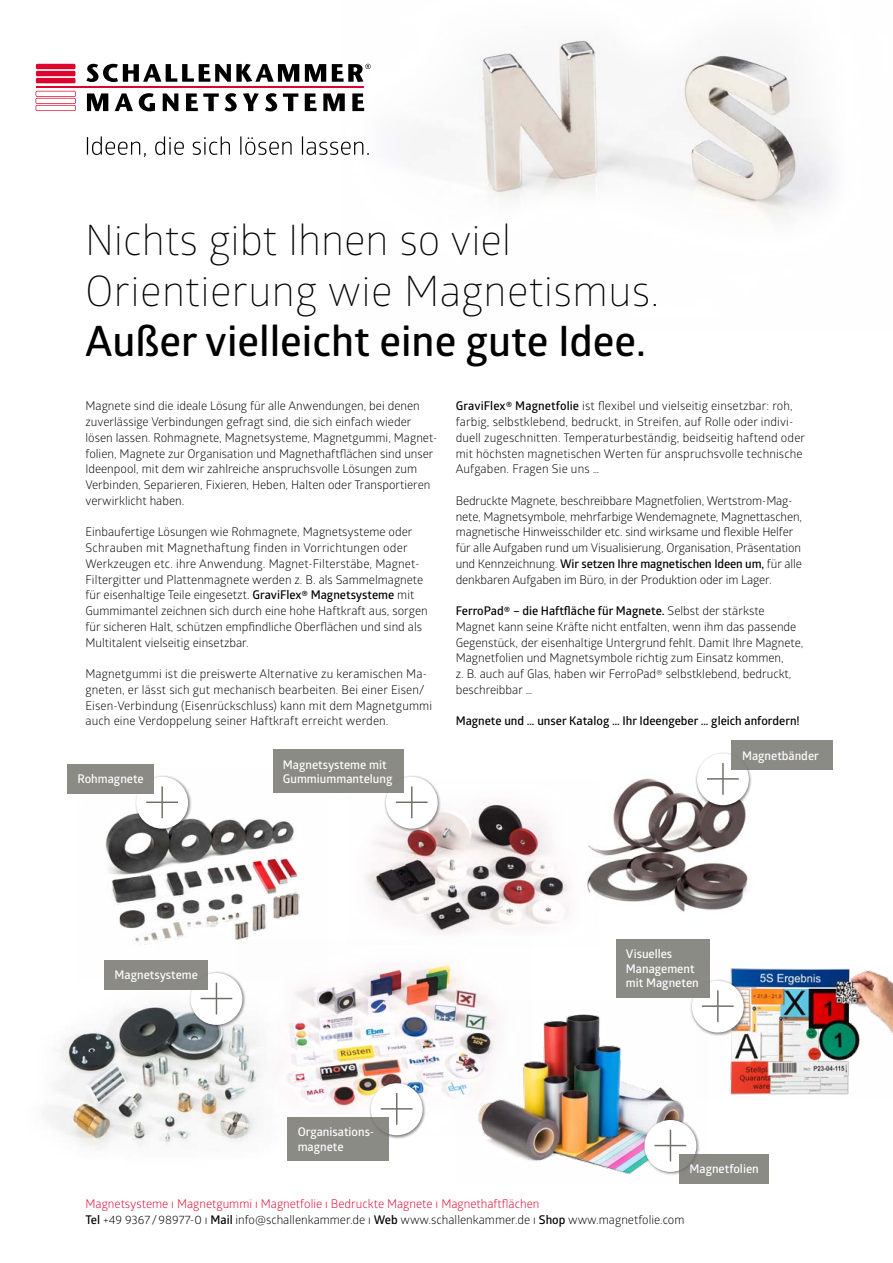
<style>
.page{position:relative;width:893px;height:1263px;background:#fff}
.page>*{position:absolute;margin:0;border:0;box-sizing:border-box;transform-origin:0 0}
.t1{font:300 42px/50.4px "Glober";letter-spacing:.01em;color:#000}
.t2{font:600 42px "Glober";color:#000}
.t3{font:12px/15.8px "Glober";color:#000}
.t4{font:600 12px/14.4px "Glober";color:#fff}
.t5{font:600 12px "Glober";color:#000}
.s1{font-weight:600}
.s2{color:#dd042d}
</style>
<div class="page">
<svg style="left:87px;top:93px;width:255px;height:18px"></svg>
<hr style="left:36px;top:87px;width:328px;height:1px;background:#dd042d">
<div style="left:36px;top:64px;width:39px;height:5px;background:#dd042d"></div>
<div style="left:36px;top:71px;width:39px;height:5px;background:#dd042d"></div>
<div style="left:36px;top:78px;width:39px;height:5px;background:#dd042d"></div>
<svg style="left:36px;top:91px;width:40px;height:20px"></svg>
<svg style="left:86px;top:64px;width:256px;height:18px"></svg>
<svg style="left:87px;top:136px;width:255px;height:21px"></svg>
<img style="left:598px;top:778px;width:152px;height:134px">
<img style="left:78px;top:793px;width:222px;height:153px">
<img style="left:365px;top:802px;width:233px;height:133px">
<img style="left:44px;top:989px;width:204px;height:161px">
<img style="left:238px;top:939px;width:248px;height:197px">
<img style="left:730px;top:968px;width:163px;height:127px">
<img style="left:456px;top:1000px;width:229px;height:175px">
<div style="left:134px;top:775px;width:57px;height:57px;background:#000;opacity:.5"></div>
<div style="left:136px;top:777px;width:52px;height:52px;background:#fff;border-radius:50%"></div>
<svg style="left:146px;top:786px;width:32px;height:32px"></svg>
<div style="left:695px;top:751px;width:57px;height:57px;background:#000;opacity:.5"></div>
<div style="left:697px;top:753px;width:52px;height:52px;background:#fff;border-radius:50%"></div>
<svg style="left:707px;top:763px;width:32px;height:32px"></svg>
<div style="left:643px;top:1118px;width:57px;height:57px;background:#000;opacity:.5"></div>
<div style="left:644px;top:1120px;width:52px;height:52px;background:#fff;border-radius:50%"></div>
<svg style="left:654px;top:1130px;width:32px;height:31px"></svg>
<div style="left:384px;top:775px;width:57px;height:57px;background:#000;opacity:.5"></div>
<div style="left:386px;top:777px;width:52px;height:52px;background:#fff;border-radius:50%"></div>
<svg style="left:396px;top:786px;width:32px;height:32px"></svg>
<div style="left:690px;top:979px;width:57px;height:57px;background:#000;opacity:.5"></div>
<div style="left:692px;top:980px;width:52px;height:52px;background:#fff;border-radius:50%"></div>
<svg style="left:702px;top:990px;width:32px;height:32px"></svg>
<div style="left:189px;top:971px;width:57px;height:57px;background:#000;opacity:.5"></div>
<div style="left:190px;top:973px;width:52px;height:52px;background:#fff;border-radius:50%"></div>
<svg style="left:200px;top:983px;width:32px;height:31px"></svg>
<div style="left:369px;top:1081px;width:57px;height:57px;background:#000;opacity:.5"></div>
<div style="left:371px;top:1083px;width:52px;height:52px;background:#fff;border-radius:50%"></div>
<svg style="left:381px;top:1093px;width:32px;height:32px"></svg>
<div style="left:67px;top:764px;width:87px;height:29px;background:#8b8a85"></div>
<div style="left:732px;top:740px;width:101px;height:30px;background:#8b8b85"></div>
<div style="left:679px;top:1154px;width:90px;height:29px;background:#8b8b85"></div>
<div style="left:273px;top:749px;width:131px;height:44px;background:#8b8b85"></div>
<div style="left:616px;top:939px;width:94px;height:58px;background:#8b8b85"></div>
<div style="left:104px;top:960px;width:104px;height:29px;background:#8b8a85"></div>
<div style="left:287px;top:1117px;width:102px;height:44px;background:#8b8b85"></div>
<img style="left:342px;top:40px;width:491px;height:181px">
<h1 class="t1" style="left:85px;top:213px;width:575px">Nichts gibt Ihnen so viel<br>Orientierung wie Magnetismus.</h1>
<h1 class="t2" style="left:85px;top:312px;width:562px">Außer vielleicht eine gute Idee.</h1>
<p class="t3" style="left:85px;top:398px;width:353px">Magnete sind die ideale Lösung für alle Anwendungen, bei denen zuverlässige Verbindungen gefragt sind, die sich einfach wieder lösen lassen. Rohmagnete, Magnetsysteme, Magnetgummi, Magnet&shy;folien, Magnete zur Organisation und Magnethaftflächen sind unser Ideenpool, mit dem wir zahlreiche anspruchsvolle Lösungen zum Verbinden, Separieren, Fixieren, Heben, Halten oder Transportieren verwirklicht haben.</p>
<p class="t3" style="left:85px;top:524px;width:344px">Einbaufertige Lösungen wie Rohmagnete, Magnetsysteme oder Schrauben mit Magnethaftung finden in Vorrichtungen oder Werkzeugen etc. ihre Anwendung. Magnet-Filterstäbe, Magnet-Filtergitter und Plattenmagnete werden z. B. als Sammelmagnete für eisenhaltige Teile eingesetzt. <span class="s1">GraviFlex® Magnetsysteme</span> mit Gummimantel zeichnen sich durch eine hohe Haftkraft aus, sorgen für sicheren Halt, schützen empfindliche Oberflächen und sind als Multitalent vielseitig einsetzbar.</p>
<p class="t3" style="left:85px;top:665px;width:348px">Magnetgummi ist die preiswerte Alternative zu keramischen Ma&shy;gneten, er lässt sich gut mechanisch bearbeiten. Bei einer Eisen/ Eisen-Verbindung (Eisenrückschluss) kann mit dem Magnetgummi auch eine Verdoppelung seiner Haftkraft erreicht werden.</p>
<p class="t4" style="left:77px;top:771px;width:68px">Rohmagnete</p>
<p class="t4" style="left:283px;top:757px;width:111px">Magnetsysteme mit<br>Gummiummantelung</p>
<p class="t3" style="left:456px;top:398px;width:351px"><span class="s1">GraviFlex® Magnetfolie</span> ist flexibel und vielseitig einsetzbar: roh, farbig, selbstklebend, bedruckt, in Streifen, auf Rolle oder indivi&shy;duell zugeschnitten. Temperaturbeständig, beidseitig haftend oder mit höchsten magnetischen Werten für anspruchsvolle technische Aufgaben. Fragen Sie uns …</p>
<p class="t3" style="left:456px;top:492px;width:348px">Bedruckte Magnete, beschreibbare Magnetfolien, Wertstrom-Mag&shy;nete, Magnetsymbole, mehrfarbige Wendemagnete, Magnettaschen, magnetische Hinweisschilder etc. sind wirksame und flexible Helfer für alle Aufgaben rund um Visualisierung, Organisation, Präsentation und Kennzeichnung. <span class="s1">Wir setzen Ihre magnetischen Ideen um,</span> für alle denkbaren Aufgaben im Büro, in der Produktion oder im Lager.</p>
<p class="t3" style="left:456px;top:602px;width:349px"><span class="s1">FerroPad® – die Haftfläche für Magnete.</span> Selbst der stärkste Magnet kann seine Kräfte nicht entfalten, wenn ihm das passende Gegenstück, der eisenhaltige Untergrund fehlt. Damit Ihre Magnete, Magnetfolien und Magnetsymbole richtig zum Einsatz kommen,<br>z. B. auch auf Glas, haben wir FerroPad® selbstklebend, bedruckt, beschreibbar …</p>
<p class="t5" style="left:456px;top:713px;width:346px">Magnete und … unser Katalog … Ihr Ideengeber … gleich anfordern!</p>
<p class="t4" style="left:742px;top:748px;width:78px">Magnetbänder</p>
<p class="t4" style="left:115px;top:967px;width:85px">Magnetsysteme</p>
<p class="t4" style="left:298px;top:1124px;width:78px">Organisations&shy;magnete</p>
<p class="t4" style="left:626px;top:946px;width:74px">Visuelles<br>Management mit Magneten</p>
<p class="t4" style="left:689px;top:1161px;width:71px">Magnetfolien</p>
<p class="t3" style="left:86px;top:1195px;width:600px"><span class="s2">Magnetsysteme ı Magnetgummi ı Magnetfolie ı Bedruckte Magnete ı Magnethaftflächen<br></span><span class="s1">Tel</span> +49 9367 /98977-0 ı <span class="s1">Mail</span> info@schallenkammer.de ı <span class="s1">Web</span> www.schallenkammer.de ı <span class="s1">Shop</span> www.magnetfolie.com</p>
</div>
